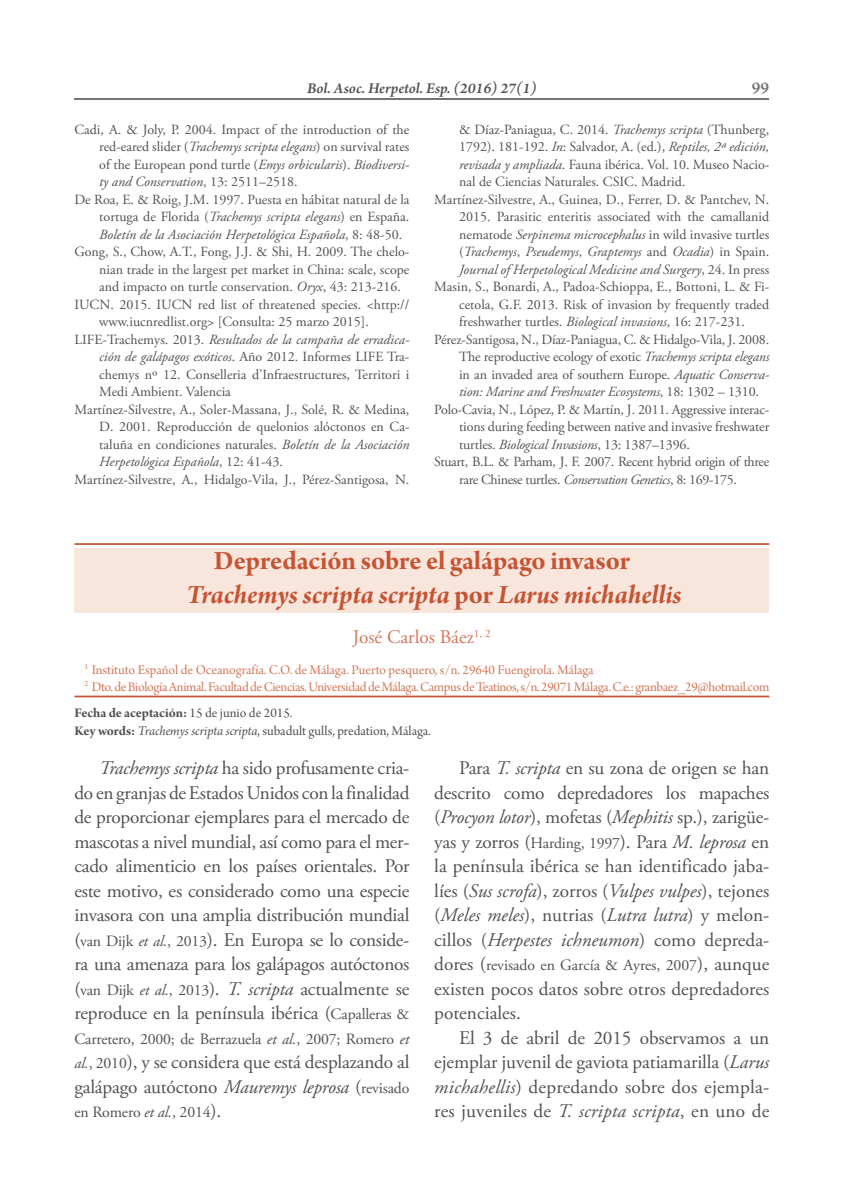
<style>
.page{position:relative;width:844px;height:1190px;background:#fff}
.page>*{position:absolute;margin:0;border:0;box-sizing:border-box;transform-origin:0 0}
.t1{font:28px "Arno Pro Bold Italic Subhead";color:#c65433}
.t2{font:28px "Arno Pro Bold Subhead";letter-spacing:-.005em;color:#c65433}
.t3{font:19.25px/24.5px "Adobe Garamond Pro";letter-spacing:-.01em;color:#515153;text-align:justify}
.t4{font:19.25px "Adobe Garamond Pro";color:#d37858}
.t5{font:600 17.5px "Arno Pro";color:#757576}
.t6{font:15.75px "Adobe Garamond Pro";letter-spacing:-.01em;color:#515153}
.t7{font:italic 600 15.75px "Arno Pro";color:#515153}
.t8{font:14px "Adobe Garamond Pro";color:#515153}
.t9{font:italic 14px "Adobe Garamond Pro";color:#515153}
.t10{font:14px/17.5px "Arno Pro Subhead";letter-spacing:-.025em;color:#d37858}
.t11{font:14px "Adobe Garamond Pro";letter-spacing:-.025em;color:#515153}
.t12{font:14px "Arno Pro Subhead";color:#515153}
.t13{font:14px "Arno Pro Bold Subhead";color:#515153}
.s1{font-style:italic}
.s2{font-style:normal}
.s3{font-family:"Arno Pro Bold Subhead"}
.s4{font-family:"Arno Pro Subhead"}
.s5{font-family:"Arno Pro Italic Subhead"}
.s6{font-size:15.75px}
.s7{font-style:italic;font-size:15.75px}
.s8{font-size:19.25px}
</style>
<div class="page">
<hr style="left:74px;top:99px;width:695px;height:1px;background:#757576">
<div style="left:74px;top:548px;width:695px;height:65px;background:#f8e6dd"></div>
<hr style="left:74px;top:543px;width:695px;height:2px;background:#c65433">
<hr style="left:74px;top:696px;width:695px;height:1px;background:#c65433">
<p class="t7" style="left:307px;top:78px;width:231px">Bol. Asoc. Herpetol. Esp. (2016) 27(1)</p>
<p class="t5" style="left:751px;top:76px;width:19px">99</p>
<p class="t8" style="left:74px;top:124px;width:336px">Cadi, A. &amp; Joly, P. 2004. Impact of the introduction of the</p>
<p class="t8" style="left:99px;top:141px;width:312px">red-eared slider (<span class="s1">Trachemys scripta elegans</span>) on survival rates</p>
<p class="t8" style="left:99px;top:159px;width:312px">of the European pond turtle (<span class="s1">Emys orbicularis</span>). <span class="s1">Biodiversi-</span></p>
<p class="t9" style="left:99px;top:176px;width:200px">ty and Conservation<span class="s2">, 13: 2511–2518.</span></p>
<p class="t8" style="left:74px;top:194px;width:336px">De Roa, E. &amp; Roig, J.M. 1997. Puesta en hábitat natural de la</p>
<p class="t8" style="left:99px;top:211px;width:312px">tortuga de Florida (<span class="s1">Trachemys scripta elegans</span>) en España.</p>
<p class="t9" style="left:99px;top:229px;width:304px">Boletín de la Asociación Herpetológica Española<span class="s2">, 8: 48-50.</span></p>
<p class="t8" style="left:74px;top:246px;width:336px">Gong, S., Chow, A.T., Fong, J.J. &amp; Shi, H. 2009. The chelo-</p>
<p class="t8" style="left:99px;top:264px;width:312px">nian trade in the largest pet market in China: scale, scope</p>
<p class="t8" style="left:99px;top:281px;width:303px">and impacto on turtle conservation. <span class="s1">Oryx</span>, 43: 213-216.</p>
<p class="t8" style="left:74px;top:299px;width:336px">IUCN. 2015. IUCN red list of threatened species. &lt;http://</p>
<p class="t8" style="left:99px;top:316px;width:271px">www.iucnredlist.org&gt; [Consulta: 25 marzo 2015].</p>
<p class="t9" style="left:74px;top:334px;width:336px"><span class="s2">LIFE-Trachemys. 2013.</span> Resultados de la campaña de erradica-</p>
<p class="t8" style="left:99px;top:351px;width:312px"><span class="s1">ción de galápagos exóticos</span>. Año 2012. Informes LIFE Tra-</p>
<p class="t8" style="left:99px;top:369px;width:312px">chemys nº 12. Conselleria d’Infraestructures, Territori i</p>
<p class="t8" style="left:99px;top:386px;width:133px">Medi Ambient. Valencia</p>
<p class="t8" style="left:74px;top:404px;width:336px">Martínez-Silvestre, A., Soler-Massana, J., Solé, R. &amp; Medina,</p>
<p class="t8" style="left:99px;top:421px;width:312px">D. 2001. Reproducción de quelonios alóctonos en Ca-</p>
<p class="t8" style="left:99px;top:439px;width:312px">taluña en condiciones naturales. <span class="s1">Boletín de la Asociación</span></p>
<p class="t9" style="left:99px;top:456px;width:185px">Herpetológica Española<span class="s2">, 12: 41-43.</span></p>
<p class="t8" style="left:74px;top:474px;width:336px">Martínez-Silvestre, A., Hidalgo-Vila, J., Pérez-Santigosa, N.</p>
<p class="t8" style="left:459px;top:124px;width:312px">&amp; Díaz-Paniagua, C. 2014. <span class="s1">Trachemys scripta</span> (Thunberg,</p>
<p class="t8" style="left:459px;top:141px;width:312px">1792). 181-192. <span class="s1">In</span>: Salvador, A. (ed.), <span class="s1">Reptiles, 2ª edición,</span></p>
<p class="t8" style="left:459px;top:159px;width:312px"><span class="s1">revisada y ampliada</span>. Fauna ibérica. Vol. 10. Museo Nacio-</p>
<p class="t8" style="left:459px;top:176px;width:228px">nal de Ciencias Naturales. CSIC. Madrid.</p>
<p class="t8" style="left:434px;top:194px;width:336px">Martínez-Silvestre, A., Guinea, D., Ferrer, D. &amp; Pantchev, N.</p>
<p class="t8" style="left:459px;top:211px;width:312px">2015. Parasitic enteritis associated with the camallanid</p>
<p class="t8" style="left:459px;top:229px;width:312px">nematode <span class="s1">Serpinema microcephalus</span> in wild invasive turtles</p>
<p class="t9" style="left:459px;top:246px;width:312px"><span class="s2">(</span>Trachemys<span class="s2">,</span> Pseudemys<span class="s2">,</span> Graptemys <span class="s2">and</span> Ocadia<span class="s2">) in Spain.</span></p>
<p class="t9" style="left:459px;top:264px;width:312px">Journal of Herpetological Medicine and Surgery<span class="s2">, 24. In press</span></p>
<p class="t8" style="left:434px;top:281px;width:336px">Masin, S., Bonardi, A., Padoa-Schioppa, E., Bottoni, L. &amp; Fi-</p>
<p class="t8" style="left:459px;top:299px;width:312px">cetola, G.F. 2013. Risk of invasion by frequently traded</p>
<p class="t8" style="left:459px;top:316px;width:287px">freshwather turtles. <span class="s1">Biological invasions</span>, 16: 217-231.</p>
<p class="t8" style="left:434px;top:334px;width:336px">Pérez-Santigosa, N., Díaz-Paniagua, C. &amp; Hidalgo-Vila, J. 2008.</p>
<p class="t8" style="left:459px;top:351px;width:312px">The reproductive ecology of exotic <span class="s1">Trachemys scripta elegans</span></p>
<p class="t8" style="left:459px;top:369px;width:312px">in an invaded area of southern Europe. <span class="s1">Aquatic Conserva-</span></p>
<p class="t9" style="left:459px;top:386px;width:301px">tion: Marine and Freshwater Ecosystems<span class="s2">, 18: 1302 – 1310.</span></p>
<p class="t8" style="left:434px;top:404px;width:336px">Polo-Cavia, N., López, P. &amp; Martín, J. 2011. Aggressive interac-</p>
<p class="t8" style="left:459px;top:421px;width:312px">tions during feeding between native and invasive freshwater</p>
<p class="t8" style="left:459px;top:439px;width:232px">turtles. <span class="s1">Biological Invasions</span>, 13: 1387–1396.</p>
<p class="t11" style="left:434px;top:456px;width:336px">Stuart, B.L. &amp; Parham, J. F. 2007. Recent hybrid origin of three</p>
<p class="t11" style="left:459px;top:474px;width:279px">rare Chinese turtles. <span class="s1">Conservation Genetics</span>, 8: 169-175.</p>
<h1 class="t2" style="left:214px;top:550px;width:417px">Depredación sobre el galápago invasor</h1>
<h1 class="t1" style="left:187px;top:577px;width:496px">Trachemys scripta scripta <span class="s3">por</span> Larus michahellis</h1>
<h2 class="t4" style="left:353px;top:629px;width:139px">José Carlos Báez<sup>1,</sup> <sup>2</sup></h2>
<p class="t10" style="left:84px;top:662px;width:686px"><sup>1</sup> Instituto Español de Oceanografía. C.O. de Málaga. Puerto pesquero, s/n. 29640 Fuengirola. Málaga<br><sup>2</sup> Dto. de Biología Animal. Facultad de Ciencias. Universidad de Málaga. Campus de Teatinos, s/n. 29071 Málaga. C.e.: granbaez_29@hotmail.com</p>
<p class="t13" style="left:74px;top:708px;width:219px">Fecha de aceptación: <span class="s4">15 de junio de 2015.</span></p>
<p class="t12" style="left:74px;top:725px;width:358px"><span class="s3">Key words:</span> <span class="s5">Trachemys scripta scripta</span>, subadult gulls, predation, Málaga.</p>
<p class="t3" style="left:74px;top:757px;width:336px;text-indent:25px"><span class="s1">Trachemys scripta</span> ha sido profusamente cria&shy;do en granjas de Estados Unidos con la finalidad de proporcionar ejemplares para el mercado de mascotas a nivel mundial, así como para el mer&shy;cado alimenticio en los países orientales. Por este motivo, es considerado como una especie invasora con una amplia distribución mundial (<span class="s6">van Dijk</span> <span class="s7">et al.</span><span class="s6">, 2013</span>). En Europa se lo conside&shy;ra una amenaza para los galápagos autóctonos (<span class="s6">van Dijk</span> <span class="s7">et al.</span><span class="s6">, 2013</span>). <span class="s1">T. scripta</span> actualmente se reproduce en la península ibérica (<span class="s6">Capalleras &amp;</span></p>
<p class="t6" style="left:74px;top:1032px;width:336px">Carretero, 2000; de Berrazuela <span class="s1">et al.</span>, 2007; Romero <span class="s1">et</span></p>
<h2 class="t3" style="left:74px;top:1051px;width:336px"><span class="s7">al.</span><span class="s6">, 2010</span>), y se considera que está desplazando al galápago autóctono <span class="s1">Mauremys leprosa</span> (<span class="s6">revisado</span></h2>
<p class="t6" style="left:74px;top:1106px;width:148px">en Romero <span class="s1">et al.</span>, 2014<span class="s8">).</span></p>
<p class="t3" style="left:434px;top:757px;width:336px;text-indent:25px">Para <span class="s1">T. scripta</span> en su zona de origen se han descrito como depredadores los mapaches (<span class="s1">Procyon lotor</span>), mofetas (<span class="s1">Mephitis</span> sp.), zarigüe&shy;yas y zorros (<span class="s6">Harding, 1997</span>). Para <span class="s1">M. leprosa</span> en la península ibérica se han identificado jaba&shy;líes (<span class="s1">Sus scrofa</span>), zorros (<span class="s1">Vulpes vulpes</span>), tejones (<span class="s1">Meles meles</span>), nutrias (<span class="s1">Lutra lutra</span>) y melon&shy;cillos (<span class="s1">Herpestes ichneumon</span>) como depreda-</p>
<p class="t6" style="left:434px;top:959px;width:336px"><span class="s8">dores (</span>revisado en García &amp; Ayres, 2007<span class="s8">), aunque</span></p>
<h2 class="t3" style="left:434px;top:978px;width:336px">existen pocos datos sobre otros depredadores potenciales.</h2>
<h2 class="t3" style="left:434px;top:1027px;width:336px;text-indent:25px">El 3 de abril de 2015 observamos a un ejemplar juvenil de gaviota patiamarilla (<span class="s1">Larus michahellis</span>) depredando sobre dos ejempla&shy;res juveniles de <span class="s1">T. scripta scripta</span>, en uno de</h2>
</div>
